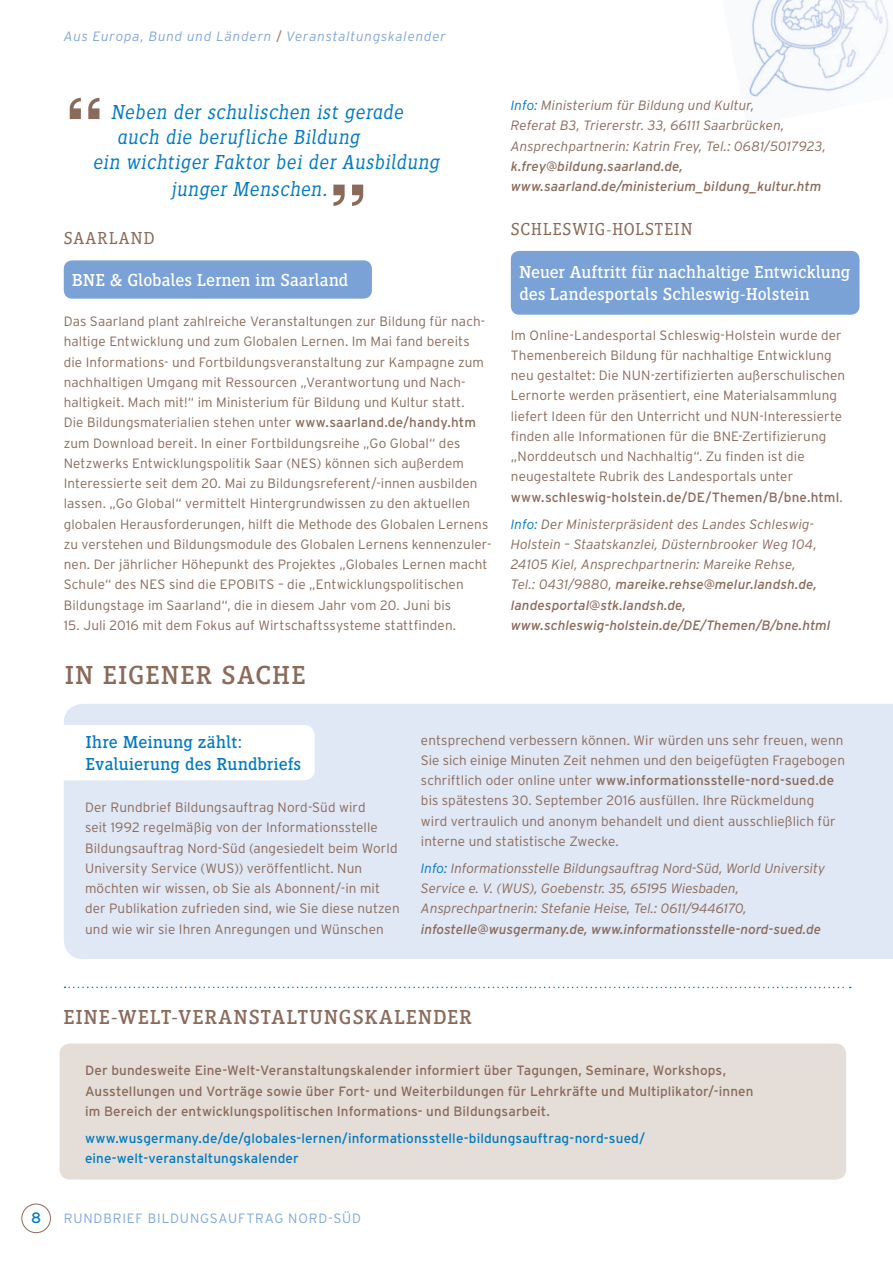
<style>
.page{position:relative;width:893px;height:1263px;background:#fff}
.page>*{position:absolute;margin:0;border:0;box-sizing:border-box;transform-origin:0 0}
.t1{font:27px "Siseriff LT Std";letter-spacing:.06em;color:#8a6a5a}
.t2{font:italic 300 21px "Siseriff LT Std";letter-spacing:.025em;color:#007ac0}
.t3{font:21px "Siseriff LT Std";letter-spacing:.065em;color:#8a6a5a}
.t4{font:18px/22.5px "Siseriff LT Std";letter-spacing:.01em;color:#fff}
.t5{font:18px/22.5px "Siseriff LT Std";letter-spacing:.02em;color:#007ac0}
.t6{font:300 18px "Siseriff LT Std";letter-spacing:.055em;color:#8a6a5a}
.t7{font:15px "Interstate";color:#007ac0}
.t8{font:300 13.5px/20.2px "Interstate";letter-spacing:.01em;color:#8a6a5a}
.t9{font:italic 300 13.5px/20.2px "Interstate";color:#8a6a5a}
.t10{font:13.5px/20.2px "Interstate";letter-spacing:.01em;color:#8a6a5a}
.t11{font:italic 13.5px/20.2px "Interstate";color:#8a6a5a}
.t12{font:13.5px/20.2px "Interstate";letter-spacing:.01em;color:#007ac0}
.t13{font:italic 300 13.5px "Interstate";letter-spacing:.055em;color:#81a7d8}
.t14{font:300 13.5px "Interstate";letter-spacing:.065em;color:#81a7d8}
.s1{font-weight:400;font-style:normal;color:#a68c7f}
.s2{font-weight:400}
.s3{color:#007ac0}
.s4{color:#896a5a}
</style>
<div class="page">
<div style="left:21px;top:1203px;width:30px;height:30px;border:1px solid #8a6a5a;border-radius:50%"></div>
<div style="left:60px;top:1043px;width:786px;height:136px;background:#e4ddd8;border-radius:11px"></div>
<svg style="left:65px;top:986px;width:786px;height:2px"></svg>
<div style="left:64px;top:260px;width:308px;height:39px;background:#7aa2d6;border-radius:9px"></div>
<div style="left:511px;top:251px;width:348px;height:64px;background:#7aa2d6;border-radius:9px"></div>
<img style="left:751px;top:0;width:12px;height:32px">
<img style="left:768px;top:0;width:40px;height:27px">
<img style="left:808px;top:0;width:43px;height:24px">
<img style="left:851px;top:0;width:34px;height:16px">
<img style="left:752px;top:32px;width:19px;height:43px">
<img style="left:771px;top:24px;width:42px;height:51px">
<img style="left:813px;top:16px;width:42px;height:51px">
<img style="left:855px;top:8px;width:34px;height:49px">
<img style="left:747px;top:75px;width:33px;height:22px">
<img style="left:780px;top:67px;width:41px;height:24px">
<img style="left:821px;top:59px;width:42px;height:33px">
<img style="left:863px;top:53px;width:26px;height:22px">
<div style="left:64px;top:704px;width:829px;height:255px;background:#e0e7f5"></div>
<svg style="left:64px;top:725px;width:251px;height:55px"></svg>
<svg style="left:88px;top:98px;width:11px;height:21px"></svg>
<svg style="left:70px;top:98px;width:11px;height:21px"></svg>
<svg style="left:333px;top:185px;width:12px;height:21px"></svg>
<svg style="left:352px;top:185px;width:11px;height:21px"></svg>
<p class="t13" style="left:64px;top:31px;width:384px">Aus Europa, Bund und Ländern <span class="s1">/</span> Veranstaltungskalender</p>
<h2 class="t2" style="left:112px;top:104px;width:294px">Neben der schulischen ist gerade</h2>
<h2 class="t2" style="left:118px;top:129px;width:244px">auch die berufliche Bildung</h2>
<h2 class="t2" style="left:93px;top:155px;width:348px">ein wichtiger Faktor bei der Ausbildung</h2>
<h2 class="t2" style="left:172px;top:182px;width:157px">junger Menschen.</h2>
<h3 class="t6" style="left:64px;top:231px;width:92px">SAARLAND</h3>
<h3 class="t4" style="left:72px;top:270px;width:278px">BNE &amp; Globales Lernen im Saarland</h3>
<p class="t8" style="left:64px;top:312px;width:429px">Das Saarland plant zahlreiche Veranstaltungen zur Bildung für nach&shy;haltige Entwicklung und zum Globalen Lernen. Im Mai fand bereits die Informations- und Fortbildungsveranstaltung zur Kampagne zum nachhaltigen Umgang mit Ressourcen „Verantwortung und Nach&shy;haltigkeit. Mach mit!“ im Ministerium für Bildung und Kultur statt.<br>Die Bildungsmaterialien stehen unter <span class="s2">www.saarland.de/handy.htm </span>zum Download bereit. In einer Fortbildungsreihe „Go Global“ des Netzwerks Entwicklungspolitik Saar (NES) können sich außerdem Interessierte seit dem 20. Mai zu Bildungsreferent/-innen ausbilden lassen. „Go Global“ vermittelt Hintergrundwissen zu den aktuellen globalen Herausforderungen, hilft die Methode des Globalen Lernens zu verstehen und Bildungsmodule des Globalen Lernens kennenzuler&shy;nen. Der jährlicher Höhepunkt des Projektes „Globales Lernen macht Schule“ des NES sind die EPOBITS – die „Entwicklungspolitischen Bildungstage im Saarland“, die in diesem Jahr vom 20. Juni bis</p>
<p class="t8" style="left:64px;top:616px;width:394px">15. Juli 2016 mit dem Fokus auf Wirtschaftssysteme stattfinden.</p>
<h1 class="t1" style="left:65px;top:665px;width:242px">IN EIGENER SACHE</h1>
<p class="t9" style="left:511px;top:96px;width:317px"><span class="s3">Info:</span> Ministerium für Bildung und Kult<span class="s4">ur,<br></span>Referat B3, Triererstr. 33, 66111 Saarbr<span class="s4">ücke</span>n,<br>Ansprechpartnerin: Katrin Frey, Tel.: 0681/5017923,</p>
<p class="t11" style="left:511px;top:157px;width:312px">k.frey@bildung.saarland.de, www.saarland.de/ministerium_bildung_kultur.htm</p>
<h3 class="t6" style="left:511px;top:222px;width:183px">SCHLESWIG-HOLSTEIN</h3>
<h3 class="t4" style="left:519px;top:262px;width:332px">Neuer Auftritt für nachhaltige Entwicklung des Landesportals Schleswig-Holstein</h3>
<p class="t8" style="left:511px;top:326px;width:336px">Im Online-Landesportal Schleswig-Holstein wurde der Themenbereich Bildung für nachhaltige Entwicklung neu gestaltet: Die NUN-zertifizierten außerschulischen Lernorte werden präsentiert, eine Materialsammlung liefert Ideen für den Unterricht und NUN-Interessierte finden alle Informationen für die BNE-Zertifizierung „Norddeutsch und Nachhaltig“. Zu finden ist die neugestaltete Rubrik des Landesportals unter <span class="s2">www.schleswig-holstein.de/DE/Themen/B/bne.html</span>.</p>
<p class="t9" style="left:511px;top:515px;width:321px"><span class="s3">Info:</span> Der Ministerpräsident des Landes Schleswig-Holstein – Staatskanzlei, Düsternbrooker Weg 104, 24105 Kiel, Ansprechpartnerin: Mareike Rehse,<br>Tel.: 0431/9880, <span class="s2">mareike.rehse@melur.landsh.de, landesportal@stk.landsh.de, www.schleswig-holstein.de/DE/Themen/B/bne.html</span></p>
<h3 class="t5" style="left:86px;top:732px;width:217px">Ihre Meinung zählt:<br>Evaluierung des Rundbriefs</h3>
<p class="t8" style="left:421px;top:731px;width:425px">entsprechend verbessern können. Wir würden uns sehr freuen, wenn Sie sich einige Minuten Zeit nehmen und den beigefügten Fragebogen schriftlich oder online unter <span class="s2">www.informationsstelle-nord-sued.de </span>bis spätestens 30. September 2016 ausfüllen. Ihre Rückmeldung<br>wird vertraulich und anonym behandelt und dient ausschließlich für interne und statistische Zwecke.</p>
<p class="t9" style="left:421px;top:859px;width:406px"><span class="s3">Info:</span> Informationsstelle Bildungsauftrag Nord-Süd, World University<br>Service e. V. (WUS), Goebenstr. 35, 65195 Wiesbaden,<br>Ansprechpartnerin: Stefanie Heise, Tel.: 0611/9446170,</p>
<p class="t11" style="left:421px;top:920px;width:402px">infostelle@wusgermany.de, www.informationsstelle-nord-sued.de</p>
<p class="t8" style="left:85px;top:798px;width:316px">Der Rundbrief Bildungsauftrag Nord-Süd wird<br>seit 1992 regelmäßig von der Informationsstelle Bildungsauftrag Nord-Süd (angesiedelt beim World University Service (WUS)) veröffentlicht. Nun möchten wir wissen, ob Sie als Abonnent/-in mit der Publikation zufrieden sind, wie Sie diese nutzen und wie wir sie Ihren Anregungen und Wünschen</p>
<h2 class="t3" style="left:64px;top:1009px;width:409px">EINE-WELT-VERANSTALTUNGSKALENDER</h2>
<p class="t10" style="left:85px;top:1062px;width:670px">Der bundesweite Eine-Welt-Veranstaltungskalender informiert über Tagungen, Seminare, Workshops,<br>Ausstellungen und Vorträge sowie über Fort- und Weiterbildungen für Lehrkräfte und Multiplikator/-innen im Bereich der entwicklungspolitischen Informations- und Bildungsarbeit.</p>
<p class="t12" style="left:85px;top:1129px;width:562px">www.wusgermany.de/de/globales-lernen/informationsstelle-bildungsauftrag-nord-sued/ eine-welt-veranstaltungskalender</p>
<p class="t7" style="left:31px;top:1212px;width:12px">8</p>
<p class="t14" style="left:64px;top:1213px;width:299px">RUNDBRIEF BILDUNGSAUFTRAG NORD-SÜD</p>
</div>
